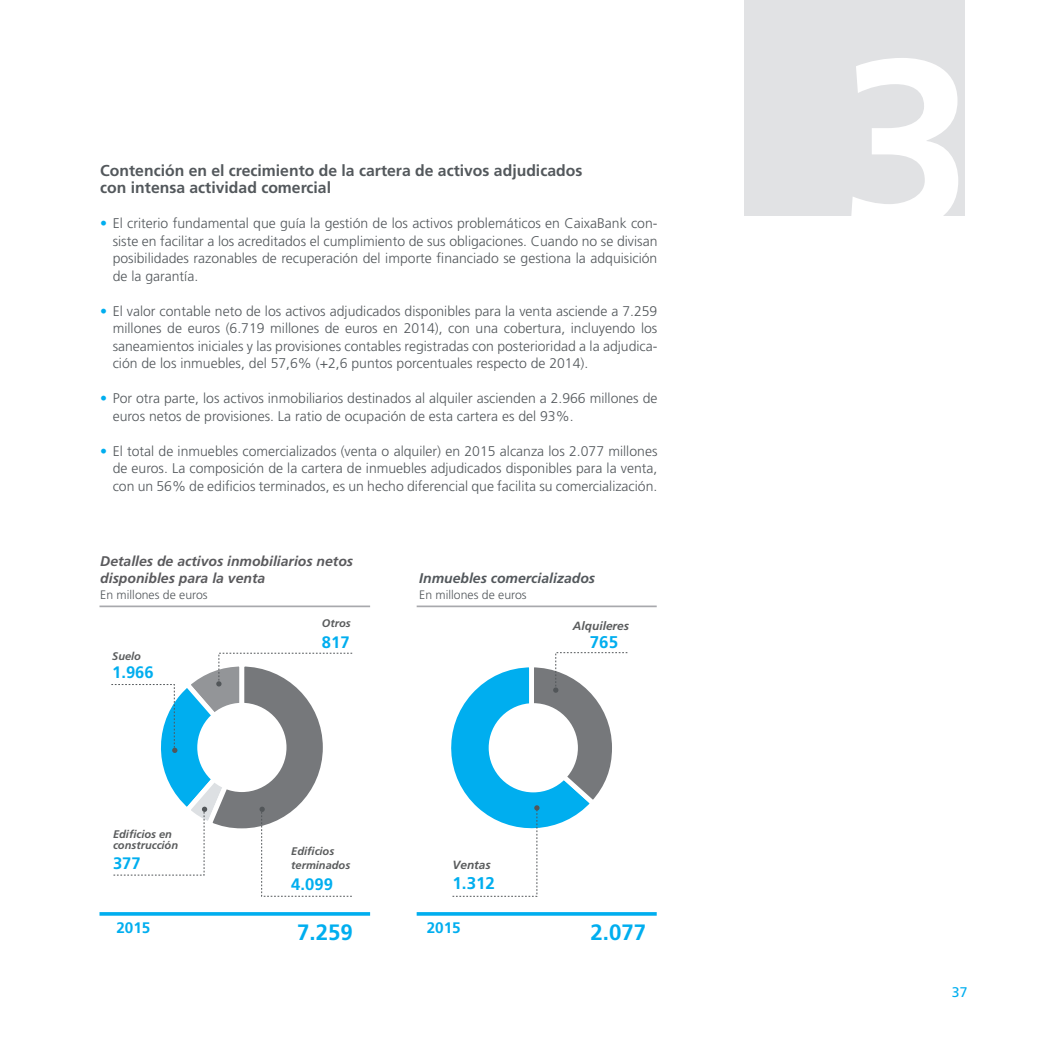
<style>
.page{position:relative;width:1042px;height:1042px;background:#fff}
.page>*{position:absolute;margin:0;border:0;box-sizing:border-box;transform-origin:0 0}
.t1{font:700 238.88px "Frutiger LT Std";color:#fff}
.t2{font:700 22.22px "Frutiger LT Std";color:#00aeef}
.t3{font:700 16.97px "Frutiger LT Std";color:#00aeef}
.t4{font:700 16.62px "Frutiger LT Std";color:#00aeef}
.Text_Esp{font:700 15.75px/17.5px "Frutiger LT Std";color:#53585c}
.t5{font:700 15.22px "Frutiger LT Std";color:#00aeef}
.t6{font:300 14px/17.5px "Frutiger LT Std";color:#53585c;text-align:justify}
.Títol_gràfics{font:italic 700 14px/17.5px "Frutiger LT Std";color:#5a5a5d}
.t7{font:italic 700 14px "Frutiger LT Std";color:#53585c}
.t8{font:14px "Frutiger LT Std";color:#00aeef}
.Titol_grafics{font:300 12.25px "Frutiger LT Std";color:#53585c}
.t9{font:italic 700 11.9px "Frutiger LT Std";color:#5a5c5d}
.t10{font:italic 700 11.03px/11.2px "Frutiger LT Std";color:#5a5c5d}
.s1{color:#00aeef}
</style>
<div class="page">
<div style="left:744px;top:0;width:221px;height:216px;background:#e1e2e4"></div>
<hr style="left:99px;top:605px;width:271px;height:2px;background:#a8a9ad">
<svg style="left:111px;top:652px;width:242px;height:245px"></svg>
<hr style="left:99px;top:912px;width:271px;height:3px;background:#00aeef">
<hr style="left:417px;top:605px;width:240px;height:2px;background:#a8a9ad">
<hr style="left:417px;top:912px;width:240px;height:3px;background:#00aeef">
<svg style="left:451px;top:652px;width:177px;height:245px"></svg>
<p class="Text_Esp" style="left:100px;top:162px;width:483px">Contención en el crecimiento de la cartera de activos adjudicados con intensa actividad comercial</p>
<p class="t6" style="left:113px;top:215px;width:546px;text-indent:-12px"><span class="s1">•</span> El criterio fundamental que guía la gestión de los activos problemáticos en CaixaBank con&shy;siste en facilitar a los acreditados el cumplimiento de sus obligaciones. Cuando no se divisan posibilidades razonables de recuperación del importe financiado se gestiona la adquisición de la garantía.</p>
<p class="t6" style="left:113px;top:302px;width:546px;text-indent:-12px"><span class="s1">•</span> El valor contable neto de los activos adjudicados disponibles para la venta asciende a 7.259 millones de euros (6.719 millones de euros en 2014), con una cobertura, incluyendo los saneamientos iniciales y las provisiones contables registradas con posterioridad a la adjudica&shy;ción de los inmuebles, del 57,6% (+2,6 puntos porcentuales respecto de 2014).</p>
<p class="t6" style="left:113px;top:390px;width:546px;text-indent:-12px"><span class="s1">•</span> Por otra parte, los activos inmobiliarios destinados al alquiler ascienden a 2.966 millones de euros netos de provisiones. La ratio de ocupación de esta cartera es del 93%.</p>
<p class="t6" style="left:113px;top:442px;width:546px;text-indent:-12px"><span class="s1">•</span> El total de inmuebles comercializados (venta o alquiler) en 2015 alcanza los 2.077 millones de euros. La composición de la cartera de inmuebles adjudicados disponibles para la venta, con un 56% de edificios terminados, es un hecho diferencial que facilita su comercialización.</p>
<p class="Títol_gràfics" style="left:100px;top:552px;width:254px">Detalles de activos inmobiliarios netos disponibles para la venta</p>
<p class="Titol_grafics" style="left:100px;top:588px;width:109px">En millones de euros</p>
<p class="t4" style="left:322px;top:632px;width:29px">817</p>
<p class="t10" style="left:322px;top:617px;width:30px">Otros</p>
<p class="t10" style="left:112px;top:650px;width:30px">Suelo</p>
<p class="t4" style="left:112px;top:662px;width:43px">1.966</p>
<p class="t10" style="left:113px;top:828px;width:67px">Edificios en construcción</p>
<p class="t4" style="left:113px;top:853px;width:29px">377</p>
<p class="t10" style="left:291px;top:844px;width:60px;line-height:13.8px">Edificios terminados</p>
<p class="t4" style="left:291px;top:874px;width:43px">4.099</p>
<p class="t7" style="left:419px;top:570px;width:177px">Inmuebles comercializados</p>
<p class="Titol_grafics" style="left:419px;top:588px;width:109px">En millones de euros</p>
<p class="t9" style="left:573px;top:619px;width:58px">Alquileres</p>
<p class="t9" style="left:452px;top:858px;width:40px">Ventas</p>
<p class="t3" style="left:452px;top:873px;width:44px">1.312</p>
<p class="t3" style="left:590px;top:632px;width:30px">765</p>
<p class="t5" style="left:116px;top:919px;width:35px">2015</p>
<p class="t2" style="left:590px;top:919px;width:57px">2.077</p>
<p class="t5" style="left:427px;top:919px;width:35px">2015</p>
<p class="t2" style="left:297px;top:919px;width:57px">7.259</p>
<p class="t1" style="left:840px;top:4px;width:134px">3</p>
<p class="t8" style="left:952px;top:983px;width:17px">37</p>
</div>
